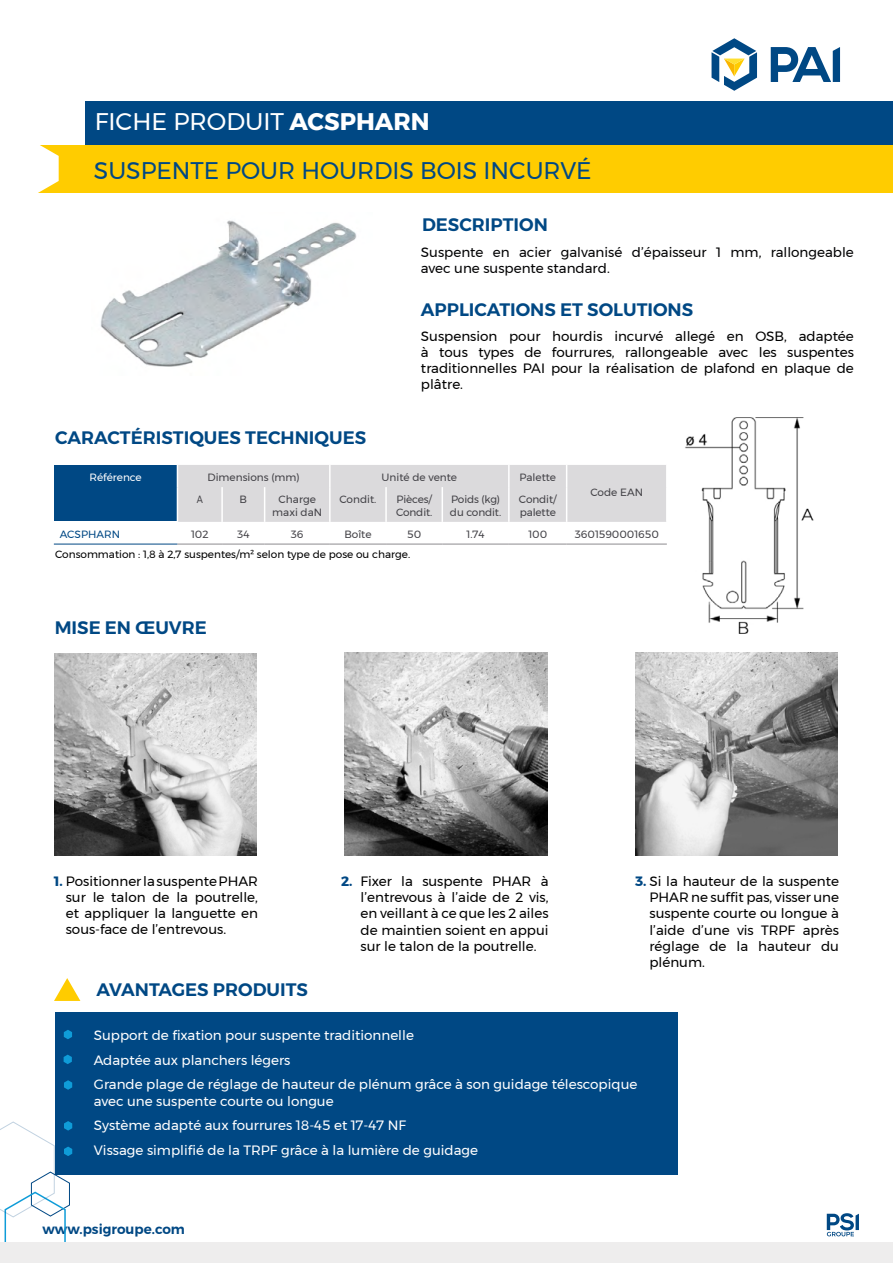
<style>
.page{position:relative;width:893px;height:1263px;background:#fff}
.page>*{position:absolute;margin:0;border:0;box-sizing:border-box;transform-origin:0 0}
.t1{font:24px "Montserrat";color:#004884}
.t2{font:24px "Montserrat";color:#fff}
.t3{font:600 18px "Montserrat";color:#004884}
.t4{font:13.5px/16.2px "Montserrat";color:#000;text-align:justify}
.t5{font:13.5px/24.8px "Montserrat";color:#fff}
.t6{font:13.5px/16.2px "Montserrat";color:#020203}
.t7{font:600 13.5px "Montserrat";color:#004884}
.t8{font:10.5px/12.6px "Montserrat";color:#434247}
.t9{font:10.5px "Montserrat";color:#000}
.t10{font:10.5px "Montserrat";color:#fff}
.t11{font:10.5px "Montserrat";color:#004884}
.t12{font:10.5px "Montserrat";color:#434247;scale:.8 1}
.s1{font-weight:700}
.s2{font-weight:700;color:#004884}
</style>
<div class="page">
<div style="left:85px;top:102px;width:808px;height:43px;background:#004884"></div>
<svg style="left:827px;top:1213px;width:32px;height:23px"></svg>
<div style="left:38px;top:145px;width:855px;height:47px;background:#fc0"></div>
<svg style="left:38px;top:145px;width:21px;height:48px"></svg>
<svg style="left:711px;top:38px;width:46px;height:53px"></svg>
<svg style="left:771px;top:47px;width:69px;height:35px"></svg>
<img style="left:100px;top:220px;width:257px;height:147px">
<div style="left:55px;top:1012px;width:622px;height:162px;background:#004884"></div>
<svg style="left:54px;top:978px;width:26px;height:23px"></svg>
<svg style="left:64px;top:1030px;width:8px;height:9px"></svg>
<svg style="left:64px;top:1054px;width:8px;height:10px"></svg>
<svg style="left:64px;top:1080px;width:8px;height:10px"></svg>
<svg style="left:0;top:1121px;width:72px;height:122px"></svg>
<img style="left:635px;top:653px;width:203px;height:202px">
<img style="left:345px;top:653px;width:203px;height:202px">
<img style="left:54px;top:654px;width:202px;height:202px">
<img style="left:685px;top:417px;width:129px;height:217px">
<div style="left:54px;top:465px;width:123px;height:57px;background:#004884"></div>
<hr style="left:54px;top:521px;width:123px;height:1px;background:#fff">
<hr style="left:54px;top:544px;width:123px;height:1px;background:#004884">
<hr style="left:177px;top:544px;width:45px;height:1px;background:#8d8a8f">
<hr style="left:222px;top:544px;width:43px;height:1px;background:#8d8a8f">
<hr style="left:265px;top:544px;width:65px;height:1px;background:#8d8a8f">
<hr style="left:330px;top:544px;width:56px;height:1px;background:#8d8a8f">
<hr style="left:386px;top:544px;width:56px;height:1px;background:#8d8a8f">
<hr style="left:442px;top:544px;width:67px;height:1px;background:#8d8a8f">
<hr style="left:509px;top:544px;width:58px;height:1px;background:#8d8a8f">
<hr style="left:567px;top:544px;width:100px;height:1px;background:#8d8a8f">
<svg style="left:177px;top:465px;width:490px;height:79px"></svg>
<hr style="left:666px;top:465px;width:2px;height:22px;background:#fff">
<hr style="left:177px;top:487px;width:1px;height:35px;background:#fff">
<hr style="left:221px;top:487px;width:2px;height:35px;background:#fff">
<hr style="left:264px;top:487px;width:1px;height:35px;background:#fff">
<hr style="left:329px;top:487px;width:2px;height:35px;background:#fff">
<hr style="left:385px;top:487px;width:2px;height:35px;background:#fff">
<hr style="left:442px;top:487px;width:1px;height:35px;background:#fff">
<hr style="left:508px;top:487px;width:2px;height:35px;background:#fff">
<hr style="left:566px;top:487px;width:1px;height:35px;background:#fff">
<hr style="left:666px;top:487px;width:2px;height:35px;background:#fff">
<div style="left:0;top:1243px;width:893px;height:20px;background:#eeeded"></div>
<h1 class="t2" style="left:95px;top:103px;width:336px">FICHE PRODUIT <span class="s1">ACSPHARN</span></h1>
<h1 class="t1" style="left:94px;top:152px;width:499px">SUSPENTE POUR HOURDIS BOIS INCURVÉ</h1>
<h2 class="t3" style="left:422px;top:211px;width:127px">DESCRIPTION</h2>
<h2 class="t3" style="left:55px;top:423px;width:313px">CARACTÉRISTIQUES TECHNIQUES</h2>
<p class="t6" style="left:421px;top:243px;width:434px">Suspente en acier galvanisé d’épaisseur 1 mm, rallongeable avec une suspente standard.</p>
<h2 class="t3" style="left:421px;top:295px;width:274px">APPLICATIONS ET SOLUTIONS</h2>
<p class="t4" style="left:421px;top:328px;width:434px">Suspension pour hourdis incurvé allegé en OSB, adaptée à tous types de fourrures, rallongeable avec les suspentes traditionnelles PAI pour la réalisation de plafond en plaque de plâtre.</p>
<p class="t10" style="left:89px;top:469px;width:54px">Référence</p>
<p class="t8" style="left:208px;top:471px;width:94px">Dimensions (mm)</p>
<p class="t8" style="left:382px;top:471px;width:77px">Unité de vente</p>
<p class="t8" style="left:519px;top:471px;width:38px">Palette</p>
<p class="t12" style="left:197px;top:491px;width:9px">A</p>
<p class="t8" style="left:240px;top:493px;width:9px">B</p>
<p class="t8" style="left:272px;top:493px;width:51px;text-align:center">Charge maxi daN</p>
<p class="t8" style="left:339px;top:493px;width:38px">Condit.</p>
<p class="t8" style="left:396px;top:493px;width:38px">Pièces/<br>Condit.</p>
<p class="t8" style="left:450px;top:493px;width:53px">Poids (kg) du condit.</p>
<p class="t8" style="left:519px;top:493px;width:39px">Condit/ palette</p>
<p class="t8" style="left:590px;top:486px;width:54px">Code EAN</p>
<p class="t11" style="left:60px;top:526px;width:62px">ACSPHARN</p>
<p class="t8" style="left:191px;top:528px;width:19px">102</p>
<p class="t8" style="left:237px;top:528px;width:14px">34</p>
<p class="t8" style="left:291px;top:528px;width:14px">36</p>
<p class="t8" style="left:344px;top:528px;width:29px">Boîte</p>
<p class="t8" style="left:407px;top:528px;width:15px">50</p>
<p class="t8" style="left:466px;top:528px;width:20px">1.74</p>
<p class="t8" style="left:528px;top:528px;width:20px">100</p>
<p class="t8" style="left:575px;top:528px;width:86px">3601590001650</p>
<p class="t9" style="left:55px;top:546px;width:357px">Consommation : 1,8 à 2,7 suspentes/m² selon type de pose ou charge.</p>
<h2 class="t3" style="left:55px;top:613px;width:154px">MISE EN ŒUVRE</h2>
<p class="t4" style="left:66px;top:872px;width:194px;text-indent:-12px"><span class="s2">1.</span> Positionner la suspente PHAR sur le talon de la poutrelle, et appliquer la languette en sous-face de l’entrevous.</p>
<h2 class="t3" style="left:97px;top:975px;width:213px">AVANTAGES PRODUITS</h2>
<p class="t4" style="left:361px;top:873px;width:190px;text-indent:-19px"><span class="s2">2.</span> Fixer la suspente PHAR à l’entrevous à l’aide de 2 vis, en veillant à ce que les 2 ailes de maintien soient en appui sur le talon de la poutrelle.</p>
<p class="t4" style="left:649px;top:873px;width:191px;text-indent:-14px"><span class="s2">3.</span> Si la hauteur de la suspente PHAR ne suffit pas, visser une suspente courte ou longue à l’aide d’une vis TRPF après réglage de la hauteur du plénum.</p>
<p class="t5" style="left:94px;top:1023px;width:545px">Support de fixation pour suspente traditionnelle<br>Adaptée aux planchers légers<br>Grande plage de réglage de hauteur de plénum grâce à son guidage télescopique</p>
<p class="t5" style="left:94px;top:1088px;width:386px">avec une suspente courte ou longue<br>Système adapté aux fourrures 18-45 et 17-47 NF<br>Vissage simplifié de la TRPF grâce à la lumière de guidage</p>
<p class="t7" style="left:43px;top:1218px;width:144px">www.psigroupe.com</p>
</div>
